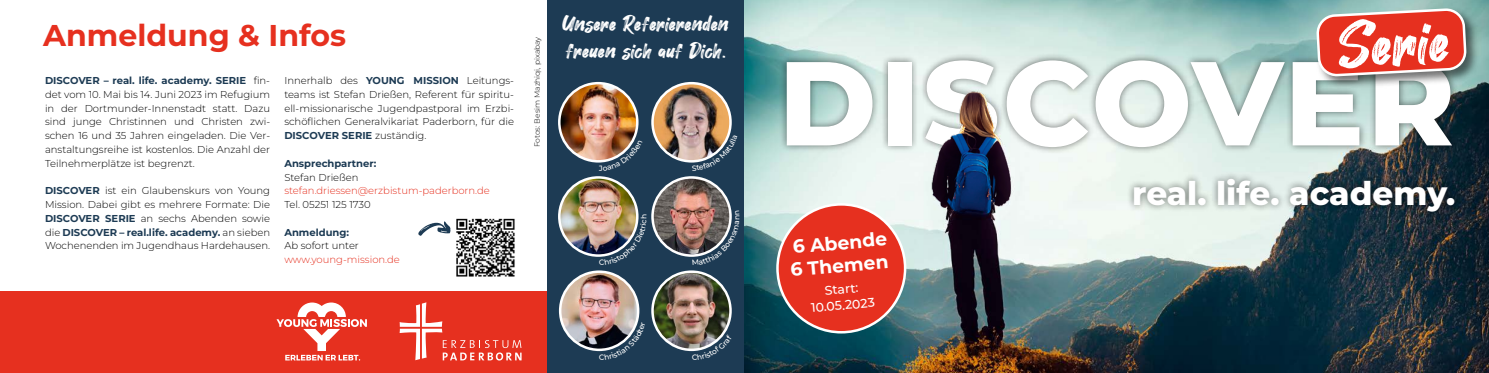
<style>
.page{position:relative;width:1489px;height:373px;background:#fff}
.page>*{position:absolute;margin:0;border:0;box-sizing:border-box;transform-origin:0 0}
.t1{font:800 118.75px "Montserrat";letter-spacing:.025em;color:#fff}
.t2{font:66px "Hey August";color:#fff}
.t3{font:800 32.5px "Montserrat";color:#fff}
.t4{font:700 30px "Montserrat";color:#e6301f}
.t5{font:22.5px/26.2px "Hey August";color:#fff}
.t6{font:700 18.75px/22.5px "Montserrat";color:#fff}
.t7{font:500 12.5px/16.2px "Montserrat";color:#fff;text-align:center}
.t8{font:300 10px/13.8px "Montserrat";color:#000;text-align:justify}
.t9{font:300 10px "Montserrat";color:#e6301f}
.t10{font:700 10px "Montserrat";color:#1d3b54}
.t11{font:300 7.5px "Montserrat";color:#000}
.s1{font-weight:700;color:#1d3b54}
</style>
<div class="page">
<img style="left:456px;top:218px;width:59px;height:59px">
<div style="left:0;top:291px;width:744px;height:81px;background:#e6301f"></div>
<div style="left:547px;top:0;width:197px;height:372px;background:#1d3b54"></div>
<img style="left:652px;top:272px;width:78px;height:77px">
<div style="left:651px;top:270px;width:80px;height:80px;border:2px solid #fff;border-radius:50%"></div>
<img style="left:559px;top:83px;width:78px;height:78px;border-radius:39px">
<div style="left:558px;top:82px;width:80px;height:80px;border:2px solid #fff;border-radius:50%"></div>
<img style="left:744px;top:0;width:744px;height:372px">
<div style="left:778px;top:53px;width:680px;height:101px;background:#000;opacity:.55"></div>
<div style="left:1126px;top:171px;width:335px;height:47px;background:#000;opacity:.55"></div>
<div style="left:1314px;top:7px;width:165px;height:82px;background:#000;opacity:.55"></div>
<svg style="left:1316px;top:9px;width:149px;height:66px;background:#dc4c3d"></svg>
<img style="left:930px;top:91px;width:85px;height:122px">
<svg style="left:276px;top:302px;width:91px;height:58px"></svg>
<svg style="left:399px;top:302px;width:122px;height:58px"></svg>
<div style="left:777px;top:204px;width:128px;height:127px;background:#e6301f;border-radius:50%"></div>
<img style="left:559px;top:177px;width:78px;height:78px">
<div style="left:558px;top:176px;width:80px;height:80px;border:2px solid #fff;border-radius:50%"></div>
<img style="left:560px;top:271px;width:78px;height:78px;border-radius:39px">
<div style="left:559px;top:270px;width:80px;height:80px;border:2px solid #fff;border-radius:50%"></div>
<img style="left:652px;top:177px;width:78px;height:78px;border-radius:39px">
<div style="left:651px;top:176px;width:80px;height:80px;border:2px solid #fff;border-radius:50%"></div>
<img style="left:652px;top:83px;width:78px;height:78px;border-radius:39px">
<div style="left:651px;top:82px;width:80px;height:80px;border:2px solid #fff;border-radius:50%"></div>
<svg style="left:418px;top:221px;width:32px;height:14px"></svg>
<svg style="left:599px;top:140px;width:36px;height:23px"></svg>
<svg style="left:599px;top:214px;width:40px;height:43px"></svg>
<svg style="left:599px;top:321px;width:39px;height:31px"></svg>
<svg style="left:692px;top:135px;width:38px;height:28px"></svg>
<svg style="left:692px;top:210px;width:40px;height:47px"></svg>
<svg style="left:692px;top:334px;width:38px;height:18px"></svg>
<h3 class="t4" style="left:43px;top:16px;width:304px">Anmeldung &amp; Infos</h3>
<p class="t8" style="left:45px;top:73px;width:227px"><span class="s1">DISCOVER – real. life. academy. SERIE</span> fin&shy;det vom 10. Mai bis 14. Juni 2023 im Refugium in der Dortmunder-Innenstadt statt. Dazu sind junge Christinnen und Christen zwi&shy;schen 16 und 35 Jahren eingeladen. Die Ver&shy;anstaltungsreihe ist kostenlos. Die Anzahl der Teilnehmerplätze ist begrenzt.</p>
<p class="t8" style="left:45px;top:183px;width:227px"><span class="s1">DISCOVER</span> ist ein Glaubenskurs von Young Mission. Dabei gibt es mehrere Formate: Die <span class="s1">DISCOVER SERIE</span> an sechs Abenden sowie die <span class="s1">DISCOVER – real.life. academy.</span> an sieben Wochenenden im Jugendhaus Hardehausen.</p>
<p class="t8" style="left:284px;top:73px;width:231px">Innerhalb des <span class="s1">YOUNG MISSION</span> Leitungs&shy;teams ist Stefan Drießen, Referent für spiritu&shy;ell-missionarische Jugendpastporal im Erzbi&shy;schöflichen Generalvikariat Paderborn, für die <span class="s1">DISCOVER SERIE</span> zuständig.</p>
<p class="t10" style="left:284px;top:156px;width:94px">Ansprechpartner:</p>
<p class="t8" style="left:284px;top:169px;width:76px">Stefan Drießen</p>
<p class="t9" style="left:284px;top:184px;width:207px">stefan.driessen@erzbistum-paderborn.de</p>
<p class="t8" style="left:284px;top:197px;width:88px">Tel. 05251 125 1730</p>
<p class="t10" style="left:284px;top:225px;width:66px">Anmeldung:</p>
<p class="t8" style="left:284px;top:238px;width:76px">Ab sofort unter</p>
<p class="t9" style="left:284px;top:252px;width:117px">www.young-mission.de</p>
<p class="t11" style="left:532px;top:147px;width:112px;rotate:-90deg">Fotos: Besim Mazhiqi, pixabay</p>
<h3 class="t5" style="left:562px;top:12px;width:168px">Unsere Referierenden freuen sich auf Dich.</h3>
<h2 class="t2" style="left:1336px;top:11px;width:113px;rotate:-3deg">Serie</h2>
<h1 class="t1" style="left:778px;top:24px;width:678px">DISCOVER</h1>
<h3 class="t3" style="left:1132px;top:171px;width:325px">real. life. academy.</h3>
<h3 class="t6" style="left:787px;top:235px;width:100px;rotate:-5deg">6 Abende<br>6 Themen</h3>
<p class="t7" style="left:809px;top:282px;width:65px;rotate:-5deg">Start:<br>10.05.2023</p>
</div>
